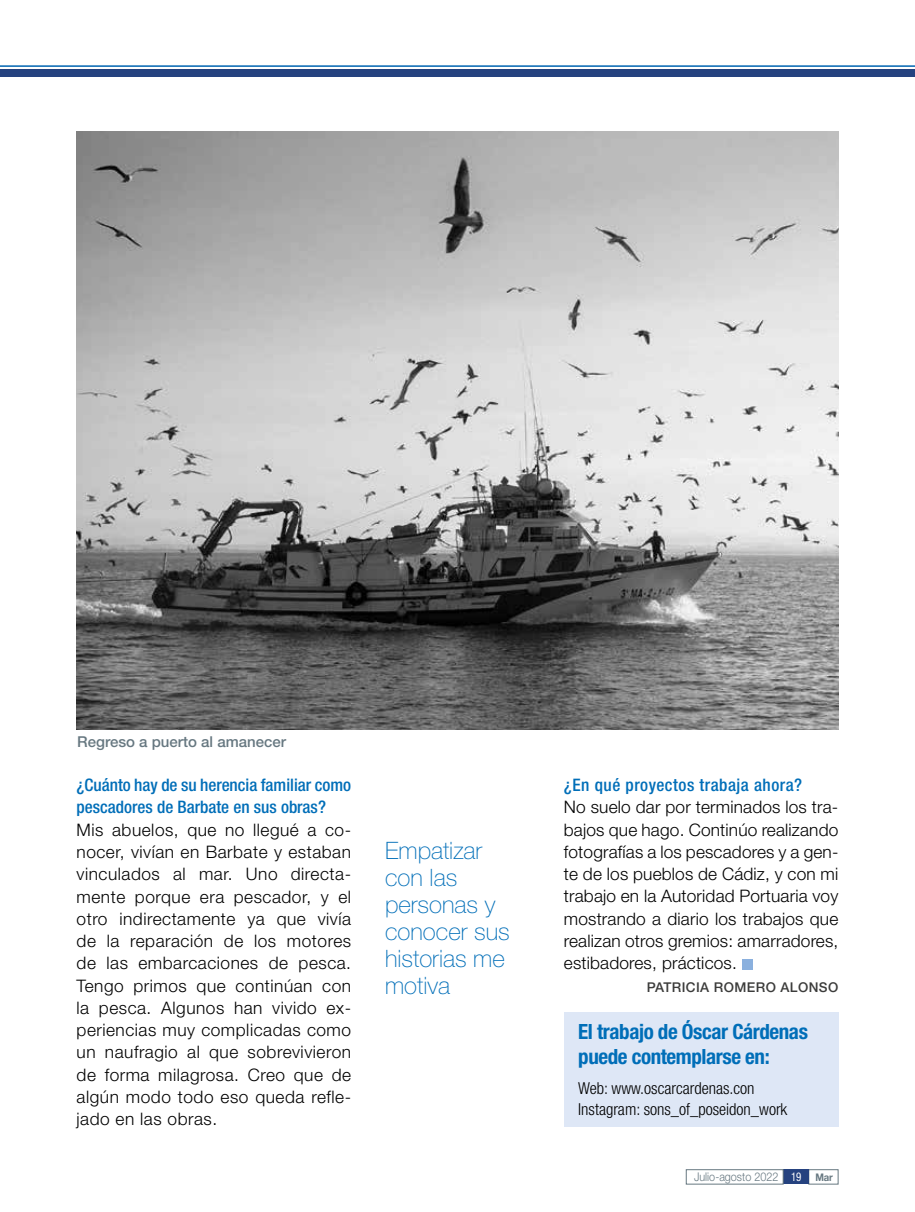
<style>
.page{position:relative;width:915px;height:1212px;background:#fff}
.page>*{position:absolute;margin:0;border:0;box-sizing:border-box;transform-origin:0 0}
.t1{font:100 24px/27px "Helvetica Neue LT Std";color:#006eb8}
.t2{font:700 condensed 21px/25.5px "Helvetica Neue LT Std";letter-spacing:-.02em;color:#006eb8}
.t3{font:300 17.25px/22.2px "Helvetica Neue LT Std";letter-spacing:.01em;color:#000;text-align:justify}
.t4{font:500 condensed 17.25px/22.2px "Helvetica Neue LT Std";color:#006eb8}
.t5{font:500 condensed 17.25px "Helvetica Neue LT Std";letter-spacing:.03em;color:#006eb8}
.t6{font:300 condensed 16.5px/21px "Helvetica Neue LT Std";color:#000}
.t7{font:500 15px "Helvetica Neue LT Std";color:#677881}
.t8{font:500 13.5px "Helvetica Neue LT Std";letter-spacing:.03em;color:#3c3c3b}
.t9{font:300 12px "Helvetica Neue LT Std";color:#677881;scale:.9 1}
.s1{font-weight:400;font-stretch:condensed;color:#fff}
.s2{font-weight:700;font-size:10.5px}
</style>
<div class="page">
<div style="left:0;top:69px;width:914px;height:7px;background:#25427f"></div>
<hr style="left:0;top:65px;width:914px;height:2px;background:#0065b1">
<div style="left:808px;top:1169px;width:30px;height:15px;border:1px solid #677881"></div>
<div style="left:783px;top:1169px;width:25px;height:15px;background:#25427f"></div>
<div style="left:685px;top:1169px;width:98px;height:15px;border:1px solid #677881"></div>
<div style="left:741px;top:959px;width:11px;height:10px;background:#8ab0de"></div>
<div style="left:563px;top:1012px;width:275px;height:115px;background:#dee7f6"></div>
<img style="left:77px;top:132px;width:761px;height:597px">
<p class="t7" style="left:77px;top:732px;width:210px">Regreso a puerto al amanecer</p>
<p class="t4" style="left:77px;top:774px;width:276px">¿Cuánto hay de su herencia familiar como pescadores de Barbate en sus obras?</p>
<p class="t3" style="left:77px;top:818px;width:276px">Mis abuelos, que no llegué a co&shy;nocer, vivían en Barbate y estaban vinculados al mar. Uno directa&shy;mente porque era pescador, y el otro indirectamente ya que vivía de la reparación de los motores de las embarcaciones de pesca.<br>Tengo primos que continúan con la pesca. Algunos han vivido ex&shy;periencias muy complicadas como un naufragio al que sobrevivieron de forma milagrosa. Creo que de algún modo todo eso queda refle&shy;jado en las obras.</p>
<h1 class="t1" style="left:385px;top:837px;width:126px">Empatizar con las personas y conocer sus historias me motiva</h1>
<p class="t5" style="left:563px;top:775px;width:240px">¿En qué proyectos trabaja ahora?</p>
<p class="t3" style="left:563px;top:796px;width:276px">No suelo dar por terminados los tra&shy;bajos que hago. Continúo realizando fotografías a los pescadores y a gen&shy;te de los pueblos de Cádiz, y con mi trabajo en la Autoridad Portuaria voy mostrando a diario los trabajos que realizan otros gremios: amarradores, estibadores, prácticos.</p>
<p class="t8" style="left:646px;top:979px;width:193px">PATRICIA ROMERO ALONSO</p>
<p class="t2" style="left:578px;top:1018px;width:231px">El trabajo de Óscar Cárdenas puede contemplarse en:</p>
<p class="t6" style="left:578px;top:1077px;width:210px">Web: www.oscarcardenas.con<br>Instagram: sons_of_poseidon_work</p>
<p class="t9" style="left:693px;top:1169px;width:155px">Julio-agosto 2022 <span class="s1">19</span> <span class="s2">Mar</span></p>
</div>
